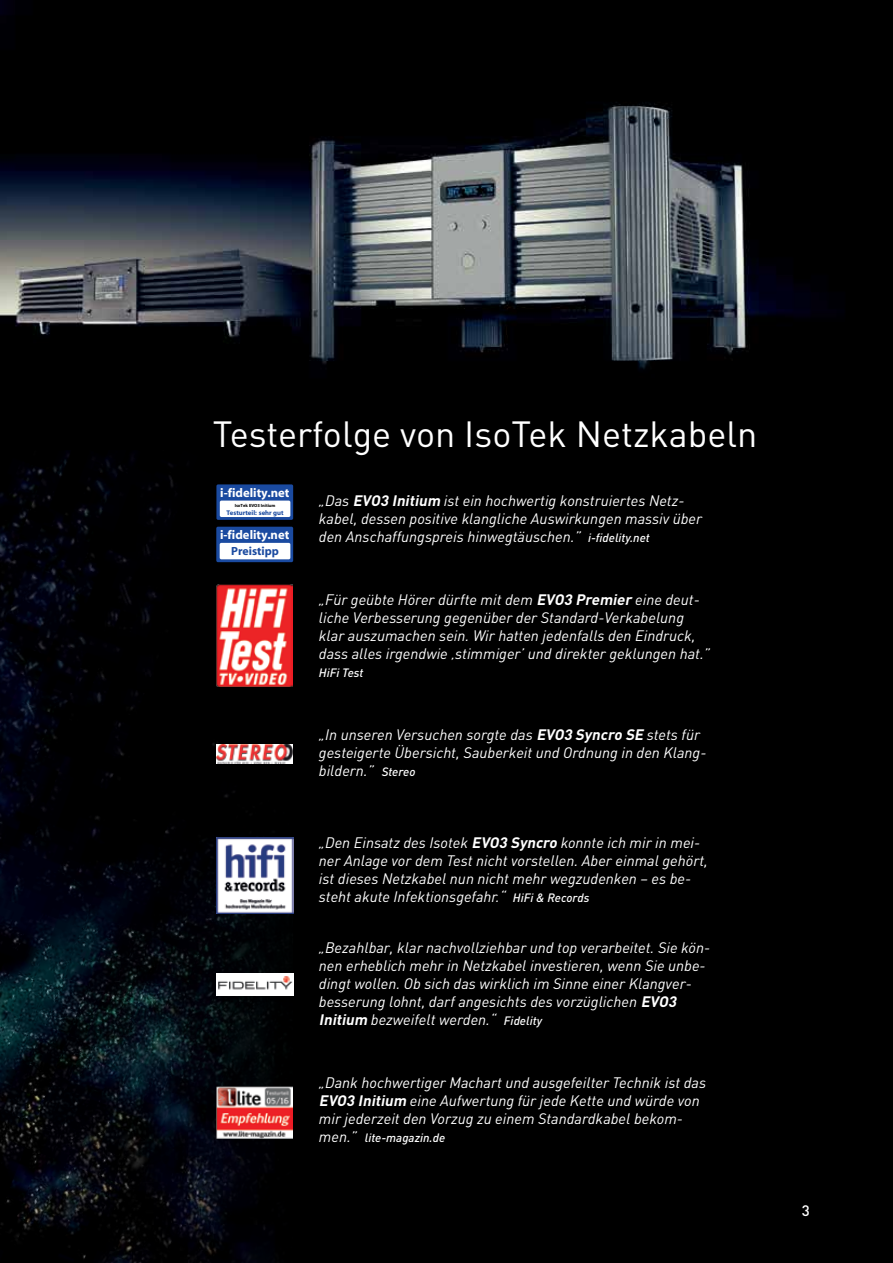
<style>
.page{position:relative;width:893px;height:1263px;background:#fff}
.page>*{position:absolute;margin:0;border:0;box-sizing:border-box;transform-origin:0 0}
.t1{font:36px "DIN";color:#fff}
.t2{font:italic 15px/18px "DIN";color:#fff}
.t3{font:500 15px "DIN";color:#fff}
.t4{font:700 12.6px "Myriad";color:#fff}
.t5{font:italic 500 12px "DIN";color:#fff}
.t6{font:700 11.85px "Myriad";color:#1a4aa0}
.t7{font:700 6.75px "Myriad";color:#1a4aa0}
.t8{font:700 4.5px "Myriad";color:#000}
.s1{font-weight:700}
.s2{font-weight:500;font-size:12px}
.s3{font-weight:400;font-size:15px}
</style>
<div class="page">
<img style="left:0;top:0;width:893px;height:1263px">
<img style="left:0;top:450px;width:293px;height:813px">
<div style="left:213px;top:741px;width:86px;height:29px;background:#000"></div>
<img style="left:216px;top:744px;width:76px;height:19px">
<div style="left:213px;top:970px;width:87px;height:33px;background:#000"></div>
<img style="left:216px;top:973px;width:77px;height:23px">
<div style="left:213px;top:481px;width:86px;height:45px;background:#000"></div>
<div style="left:216px;top:484px;width:77px;height:36px;background:#1a4aa0;border-radius:2px"></div>
<div style="left:220px;top:501px;width:70px;height:16px;background:#fff;border-radius:2px"></div>
<div style="left:213px;top:582px;width:86px;height:111px;background:#000"></div>
<img style="left:216px;top:585px;width:77px;height:101px">
<img style="left:217px;top:837px;width:76px;height:77px">
<div style="left:205px;top:1078px;width:100px;height:76px;background:#000"></div>
<img style="left:216px;top:1086px;width:77px;height:52px">
<div style="left:213px;top:524px;width:86px;height:45px;background:#000;opacity:.45"></div>
<div style="left:216px;top:527px;width:77px;height:35px;background:#1a4aa0;border-radius:2px"></div>
<div style="left:220px;top:543px;width:70px;height:16px;background:#fff;border-radius:2px"></div>
<h1 class="t1" style="left:213px;top:411px;width:546px">Testerfolge von IsoTek Netzkabeln</h1>
<p class="t4" style="left:220px;top:486px;width:71px">i-fidelity.net</p>
<p class="t8" style="left:235px;top:503px;width:42px">IsoTek EVO3 Initium</p>
<p class="t7" style="left:227px;top:509px;width:58px">Testurteil: sehr gut</p>
<p class="t4" style="left:220px;top:528px;width:71px">i-fidelity.net</p>
<p class="t6" style="left:231px;top:544px;width:49px">Preistipp</p>
<p class="t2" style="left:319px;top:491px;width:385px">„Das <span class="s1">EVO3 Initium</span> ist ein hochwertig konstruiertes Netz&shy;kabel, dessen positive klangliche Auswirkungen massiv über den Anschaffungspreis hinwegtäuschen.” <span class="s2">i-fidelity.net</span></p>
<p class="t2" style="left:319px;top:590px;width:393px">„Für geübte Hörer dürfte mit dem <span class="s1">EVO3 Premier</span> eine deut&shy;liche Verbesserung gegenüber der Standard-Verkabelung klar auszumachen sein. Wir hatten jedenfalls den Eindruck, dass alles irgendwie ‚stimmiger’ und direkter geklungen hat.”</p>
<p class="t5" style="left:319px;top:665px;width:46px">HiFi Test</p>
<p class="t2" style="left:319px;top:725px;width:389px">„In unseren Versuchen sorgte das <span class="s1">EVO3 Syncro SE</span> stets für gesteigerte Übersicht, Sauberkeit und Ordnung in den Klang&shy;bildern.” <span class="s2">Stereo</span></p>
<p class="t2" style="left:319px;top:833px;width:391px">„Den Einsatz des Isotek <span class="s1">EVO3 Syncro</span> konnte ich mir in mei&shy;ner Anlage vor dem Test nicht vorstellen. Aber einmal gehört, ist dieses Netzkabel nun nicht mehr wegzudenken – es be&shy;steht akute Infektionsgefahr.“ <span class="s2">HiFi &amp; Records</span></p>
<p class="t2" style="left:319px;top:938px;width:393px">„Bezahlbar, klar nachvollziehbar und top verarbeitet. Sie kön&shy;nen erheblich mehr in Netzkabel investieren, wenn Sie unbe&shy;dingt wollen. Ob sich das wirklich im Sinne einer Klangver&shy;besserung lohnt, darf angesichts des vorzüglichen <span class="s1">EVO3<br>Initium</span> bezweifelt werden.“ <span class="s2">Fidelity</span></p>
<p class="t2" style="left:319px;top:1073px;width:389px">„Dank hochwertiger Machart und ausgefeilter Technik ist das<br><span class="s1">EVO3 Initium</span> eine Aufwertung für jede Kette und würde von mir jederzeit den Vorzug zu einem Standardkabel bekom-</p>
<p class="t5" style="left:319px;top:1130px;width:128px"><span class="s3">men.”</span> lite-magazin.de</p>
<p class="t3" style="left:802px;top:1201px;width:9px">3</p>
</div>
